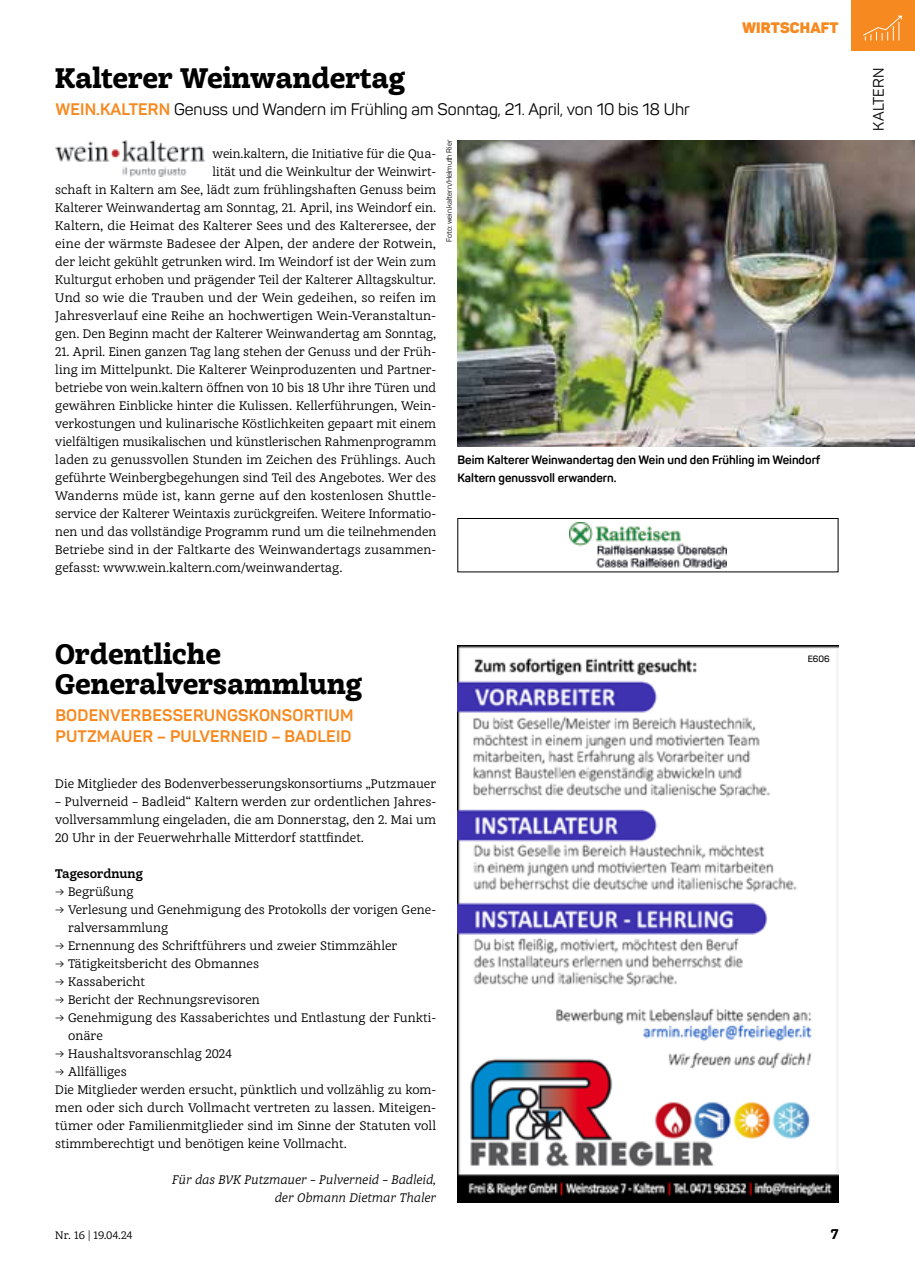
<style>
.page{position:relative;width:915px;height:1276px;background:#fff}
.page>*{position:absolute;margin:0;border:0;box-sizing:border-box;transform-origin:0 0}
.t1{font:900 27px "Achille IIFY";color:#000}
.t2{font:16.5px "Panton";color:#000}
.t3{font:700 16.5px/21px "Panton";letter-spacing:.01em;color:#f6891f}
.t4{font:900 15px "Panton";letter-spacing:.01em;color:#f6891f}
.t5{font:15px "Panton";letter-spacing:.01em;color:#000}
.t6{font:900 13.5px "Achille IIFY";color:#000}
.t7{font:12px/18px "Achille IIFY";color:#000}
.t8{font:700 12px/18px "Panton";color:#000}
.t9{font:italic 12px/18px "Achille IIFY";color:#000;text-align:right}
.t10{font:700 12px "Achille IIFY";color:#000}
.t11{font:10.5px "Achille IIFY";color:#000}
.t12{font:600 9px "Panton";color:#000}
.t13{font:7.5px "Panton";color:#000}
.s1{font-weight:700;color:#f6891f}
.s2{font-family:"Panton"}
</style>
<div class="page">
<img style="left:457px;top:645px;width:381px;height:557px">
<img style="left:55px;top:140px;width:149px;height:36px">
<img style="left:569px;top:522px;width:156px;height:46px">
<div style="left:457px;top:518px;width:381px;height:54px;border:1px solid #000"></div>
<img style="left:457px;top:140px;width:457px;height:306px">
<div style="left:850px;top:0;width:64px;height:51px;background:#f6891f"></div>
<svg style="left:863px;top:15px;width:39px;height:26px"></svg>
<p class="t4" style="left:741px;top:18px;width:98px">WIRTSCHAFT</p>
<h1 class="t1" style="left:55px;top:59px;width:351px">Kalterer Weinwandertag</h1>
<h2 class="t2" style="left:55px;top:99px;width:635px"><span class="s1">WEIN.KALTERN</span> Genuss und Wandern im Frühling am Sonntag, 21. April, von 10 bis 18 Uhr</h2>
<p class="t13" style="left:444px;top:242px;width:104px;rotate:-90deg">Foto: wein.kaltern/Helmuth Rier</p>
<p class="t7" style="left:55px;top:144px;width:382px;text-align:right">wein.kaltern, die Initiative für die Qua-<br>lität und die Weinkultur der Weinwirt-<br>schaft in Kaltern am See, lädt zum frühlingshaften Genuss beim Kalterer Weinwandertag am Sonntag, 21. April, ins Weindorf ein.<br>Kaltern, die Heimat des Kalterer Sees und des Kalterersee, der eine der wärmste Badesee der Alpen, der andere der Rotwein, der leicht gekühlt getrunken wird. Im Weindorf ist der Wein zum Kulturgut erhoben und prägender Teil der Kalterer Alltagskultur.<br>Und so wie die Trauben und der Wein gedeihen, so reifen im Jahresverlauf eine Reihe an hochwertigen Wein-Veranstaltun&shy;gen. Den Beginn macht der Kalterer Weinwandertag am Sonntag,</p>
<p class="t7" style="left:55px;top:342px;width:382px;text-align:justify">21. April. Einen ganzen Tag lang stehen der Genuss und der Früh&shy;ling im Mittelpunkt. Die Kalterer Weinproduzenten und Partner&shy;betriebe von wein.kaltern öffnen von 10 bis 18 Uhr ihre Türen und gewähren Einblicke hinter die Kulissen. Kellerführungen, Wein&shy;verkostungen und kulinarische Köstlichkeiten gepaart mit einem vielfältigen musikalischen und künstlerischen Rahmenprogramm laden zu genussvollen Stunden im Zeichen des Frühlings. Auch geführte Weinbergbegehungen sind Teil des Angebotes. Wer des Wanderns müde ist, kann gerne auf den kostenlosen Shuttle&shy;service der Kalterer Weintaxis zurückgreifen. Weitere Informatio&shy;nen und das vollständige Programm rund um die teilnehmenden Betriebe sind in der Faltkarte des Weinwandertags zusammen&shy;gefasst: www.wein.kaltern.com/weinwandertag.</p>
<p class="t8" style="left:457px;top:451px;width:364px">Beim Kalterer Weinwandertag den Wein und den Frühling im Weindorf<br>Kaltern genussvoll erwandern.</p>
<h1 class="t1" style="left:55px;top:635px;width:167px">Ordentliche</h1>
<h1 class="t1" style="left:55px;top:665px;width:308px">Generalversammlung</h1>
<h2 class="t3" style="left:55px;top:705px;width:299px">BODENVERBESSERUNGSKONSORTIUM<br>PUTZMAUER – PULVERNEID – BADLEID</h2>
<p class="t7" style="left:55px;top:774px;width:382px">Die Mitglieder des Bodenverbesserungskonsortiums „Putzmauer</p>
<p class="t7" style="left:55px;top:792px;width:382px;text-align:justify">– Pulverneid – Badleid“ Kaltern werden zur ordentlichen Jahres&shy;vollversammlung eingeladen, die am Donnerstag, den 2. Mai um 20 Uhr in der Feuerwehrhalle Mitterdorf stattfindet.</p>
<p class="t10" style="left:55px;top:865px;width:89px">Tagesordnung</p>
<p class="t7" style="left:55px;top:882px;width:80px"><span class="s2">→</span> Begrüßung</p>
<p class="t7" style="left:68px;top:900px;width:369px;text-indent:-13px"><span class="s2">→</span> Verlesung und Genehmigung des Protokolls der vorigen Gene&shy;ralversammlung</p>
<p class="t7" style="left:55px;top:936px;width:343px"><span class="s2">→</span> Ernennung des Schriftführers und zweier Stimmzähler</p>
<p class="t7" style="left:55px;top:954px;width:205px"><span class="s2">→</span> Tätigkeitsbericht des Obmannes</p>
<p class="t7" style="left:55px;top:972px;width:91px"><span class="s2">→</span> Kassabericht</p>
<p class="t7" style="left:55px;top:990px;width:206px"><span class="s2">→</span> Bericht der Rechnungsrevisoren</p>
<p class="t7" style="left:68px;top:1008px;width:369px;text-indent:-13px"><span class="s2">→</span> Genehmigung des Kassaberichtes und Entlastung der Funkti&shy;onäre</p>
<p class="t7" style="left:55px;top:1044px;width:178px"><span class="s2">→</span> Haushaltsvoranschlag 2024</p>
<p class="t7" style="left:55px;top:1062px;width:382px"><span class="s2">→</span> Allfälliges<br>Die Mitglieder werden ersucht, pünktlich und vollzählig zu kom&shy;men oder sich durch Vollmacht vertreten zu lassen. Miteigen&shy;tümer oder Familienmitglieder sind im Sinne der Statuten voll stimmberechtigt und benötigen keine Vollmacht.</p>
<p class="t9" style="left:172px;top:1170px;width:265px">Für das BVK Putzmauer – Pulverneid – Badleid, der Obmann Dietmar Thaler</p>
<p class="t12" style="left:807px;top:653px;width:24px">E606</p>
<p class="t11" style="left:55px;top:1227px;width:79px">Nr. 16 | 19.04.24</p>
<p class="t6" style="left:830px;top:1224px;width:9px">7</p>
<p class="t5" style="left:869px;top:130px;width:64px;rotate:-90deg">KALTERN</p>
</div>
